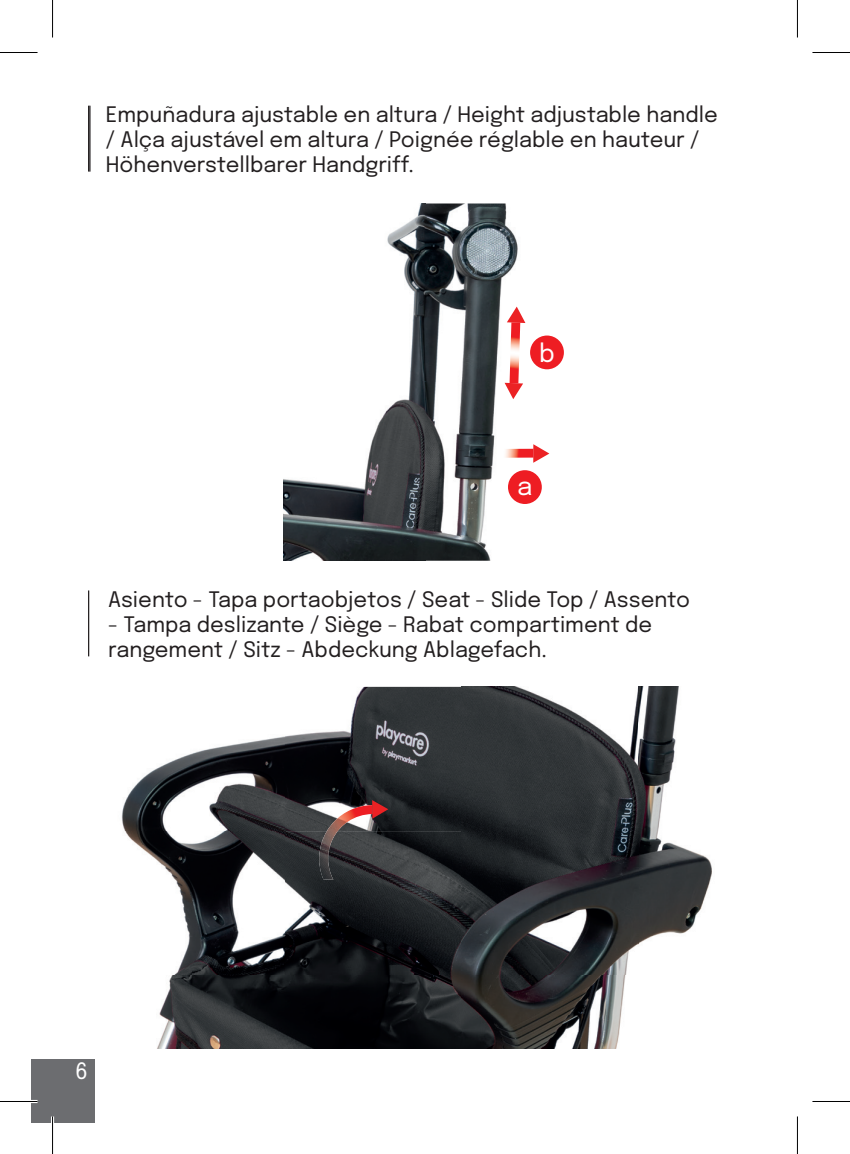
<style>
.page{position:relative;width:850px;height:1154px;background:#fff}
.page>*{position:absolute;margin:0;border:0;box-sizing:border-box;transform-origin:0 0}
.t1{font:25px "Epilogue";color:#fff}
.t2{font:22.5px "Epilogue";color:#fff}
.t3{font:21.25px/25px "Epilogue";color:#231f20}
</style>
<div class="page">
<div style="left:31px;top:1059px;width:64px;height:64px;background:#6c6d70"></div>
<hr style="left:88px;top:590px;width:1px;height:66px;background:#231f20">
<img style="left:121px;top:687px;width:591px;height:361px">
<img style="left:319px;top:805px;width:53px;height:75px">
<svg style="left:372px;top:800px;width:16px;height:19px"></svg>
<hr style="left:88px;top:106px;width:1px;height:66px;background:#231f20">
<hr style="left:89px;top:106px;width:1px;height:66px;background:#231f20">
<img style="left:284px;top:203px;width:280px;height:358px">
<div style="left:507px;top:470px;width:34px;height:34px;background:#ee1d23;border-radius:50%"></div>
<div style="left:530px;top:335px;width:33px;height:34px;background:#ee1d23;border-radius:50%"></div>
<img style="left:503px;top:449px;width:30px;height:9px">
<svg style="left:533px;top:444px;width:16px;height:19px"></svg>
<img style="left:509px;top:323px;width:11px;height:60px">
<svg style="left:504px;top:383px;width:19px;height:16px"></svg>
<svg style="left:506px;top:307px;width:19px;height:16px"></svg>
<hr style="left:0;top:1100px;width:38px;height:3px;background:#fff">
<hr style="left:51px;top:1116px;width:3px;height:38px;background:#fff">
<hr style="left:0;top:52px;width:38px;height:1px;background:#000">
<hr style="left:812px;top:52px;width:37px;height:1px;background:#000">
<hr style="left:0;top:1101px;width:38px;height:1px;background:#000">
<hr style="left:812px;top:1101px;width:37px;height:1px;background:#000">
<hr style="left:52px;top:0;width:1px;height:38px;background:#000">
<hr style="left:52px;top:1116px;width:1px;height:38px;background:#000">
<hr style="left:796px;top:0;width:1px;height:38px;background:#000">
<hr style="left:796px;top:1116px;width:1px;height:38px;background:#000">
<p class="t3" style="left:106px;top:101px;width:613px">Empuñadura ajustable en altura / Height adjustable handle / Alça ajustável em altura / Poignée réglable en hauteur /<br>Höhenverstellbarer Handgriff.</p>
<p class="t1" style="left:539px;top:335px;width:17px">b</p>
<p class="t1" style="left:517px;top:468px;width:17px">a</p>
<p class="t3" style="left:108px;top:586px;width:583px">Asiento - Tapa portaobjetos / Seat - Slide Top / Assento</p>
<p class="t3" style="left:108px;top:611px;width:545px">- Tampa deslizante / Siège - Rabat compartiment de rangement / Sitz - Abdeckung Ablagefach.</p>
<p class="t2" style="left:75px;top:1055px;width:14px">6</p>
</div>
